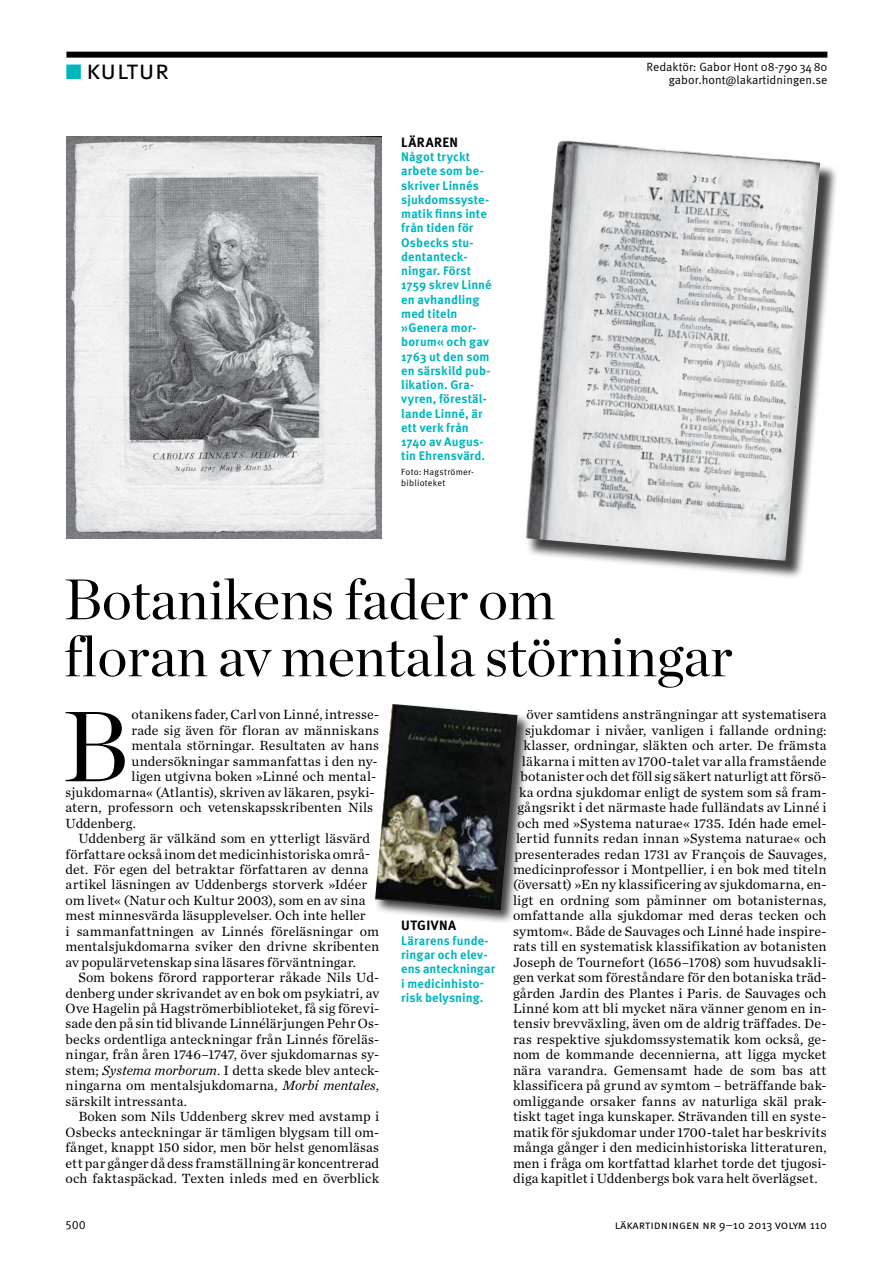
<style>
.page{position:relative;width:893px;height:1263px;background:#fff}
.page>*{position:absolute;margin:0;border:0;box-sizing:border-box;transform-origin:0 0}
.t1{font:99.3px "Chronicle Display";color:#000}
.t2{font:57px/57px "Chronicle Display";color:#000}
.t3{font:27px "Meta OT Norm";color:#000}
.t4{font:13.95px "Chronicle Text G1";letter-spacing:.01em;color:#000}
.t5{font:700 13.5px "Meta OT";letter-spacing:.03em;color:#000}
.t6{font:700 12.45px/14.2px "Meta OT";letter-spacing:.01em;color:#00b6bd}
.t7{font:12px/13.5px "Meta OT Norm";color:#000;text-align:right}
.t8{font:9px/10.5px "Meta OT Norm";letter-spacing:.02em;color:#000}
.s1{color:#00b6bd}
.s2{font-size:21px;color:#00b6bd}
.s3{font-style:italic}
</style>
<div class="page">
<div style="left:66px;top:52px;width:761px;height:6px;background:#000"></div>
<img style="left:66px;top:137px;width:315px;height:401px">
<div style="left:374px;top:703px;width:157px;height:221px;background:#000;opacity:.75"></div>
<img style="left:375px;top:704px;width:142px;height:206px">
<div style="left:526px;top:141px;width:313px;height:438px;background:#000;opacity:.75"></div>
<img style="left:526px;top:140px;width:294px;height:421px">
<h3 class="t3" style="left:66px;top:53px;width:105px"><span class="s1">■</span><span class="s2">■</span> kultur</h3>
<p class="t7" style="left:646px;top:60px;width:182px">Redaktör: Gabor Hont 08-7903480 gabor.hont@lakartidningen.se</p>
<p class="t5" style="left:401px;top:134px;width:58px">LÄRAREN</p>
<p class="t6" style="left:401px;top:150px;width:92px">Något tryckt arbete som be&shy;skriver Linnés sjukdomssyste&shy;matik finns inte från tiden för<br>Osbecks stu&shy;dentanteck&shy;ningar. Först<br>1759 skrev Linné en avhandling med titeln »Genera mor&shy;borum« och gav<br>1763 ut den som en särskild pub&shy;likation. Gra&shy;vyren, förestäl&shy;lande Linné, är ett verk från<br>1740 av Augus&shy;tin Ehrensvärd.</p>
<p class="t8" style="left:401px;top:467px;width:73px">Foto: Hagströmer&shy;biblioteket</p>
<h2 class="t2" style="left:64px;top:567px;width:670px">Botanikens fader om<br>floran av mentala störningar</h2>
<h1 class="t1" style="left:62px;top:670px;width:68px">B</h1>
<p class="t4" style="left:132px;top:704px;width:249px">otanikens fader, Carl von Linné, intresse-</p>
<p class="t4" style="left:132px;top:720px;width:249px">rade sig även för floran av människans</p>
<p class="t4" style="left:132px;top:735px;width:249px">mentala störningar. Resultaten av hans</p>
<p class="t4" style="left:132px;top:751px;width:248px">undersökningar sammanfattas i den ny-</p>
<p class="t4" style="left:132px;top:766px;width:246px">ligen utgivna boken »Linné och mental-</p>
<p class="t4" style="left:66px;top:781px;width:310px">sjukdomarna« (Atlantis), skriven av läkaren, psyki-</p>
<p class="t4" style="left:66px;top:797px;width:309px">atern, professorn och vetenskapsskribenten Nils</p>
<p class="t4" style="left:66px;top:812px;width:72px">Uddenberg.</p>
<p class="t4" style="left:78px;top:828px;width:293px">Uddenberg är välkänd som en ytterligt läsvärd</p>
<p class="t4" style="left:66px;top:843px;width:306px">författare också inom det medicinhistoriska områ-</p>
<p class="t4" style="left:66px;top:859px;width:304px">det. För egen del betraktar författaren av denna</p>
<p class="t4" style="left:66px;top:874px;width:303px">artikel läsningen av Uddenbergs storverk »Idéer</p>
<p class="t4" style="left:66px;top:890px;width:301px">om livet« (Natur och Kultur 2003), som en av sina</p>
<p class="t4" style="left:66px;top:905px;width:302px">mest minnesvärda läsupplevelser. Och inte heller</p>
<p class="t4" style="left:66px;top:920px;width:315px">i sammanfattningen av Linnés föreläsningar om</p>
<p class="t4" style="left:66px;top:936px;width:315px">mentalsjukdomarna sviker den drivne skribenten</p>
<p class="t4" style="left:66px;top:951px;width:292px">av populärvetenskap sina läsares förväntningar.</p>
<p class="t4" style="left:78px;top:967px;width:302px">Som bokens förord rapporterar råkade Nils Ud-</p>
<p class="t4" style="left:66px;top:982px;width:315px">denberg under skrivandet av en bok om psykiatri, av</p>
<p class="t4" style="left:66px;top:998px;width:315px">Ove Hagelin på Hagströmerbiblioteket, få sig förevi-</p>
<p class="t4" style="left:66px;top:1013px;width:315px">sade den på sin tid blivande Linnélärjungen Pehr Os-</p>
<p class="t4" style="left:66px;top:1029px;width:315px">becks ordentliga anteckningar från Linnés föreläs-</p>
<p class="t4" style="left:66px;top:1044px;width:315px">ningar, från åren 1746–1747, över sjukdomarnas sy-</p>
<p class="t4" style="left:66px;top:1060px;width:315px">stem; <span class="s3">Systema morborum</span>. I detta skede blev anteck-</p>
<p class="t4" style="left:66px;top:1075px;width:315px">ningarna om mentalsjukdomarna, <span class="s3">Morbi mentales</span>,</p>
<p class="t4" style="left:66px;top:1090px;width:123px">särskilt intressanta.</p>
<p class="t4" style="left:78px;top:1106px;width:302px">Boken som Nils Uddenberg skrev med avstamp i</p>
<p class="t4" style="left:66px;top:1121px;width:315px">Osbecks anteckningar är tämligen blygsam till om-</p>
<p class="t4" style="left:66px;top:1137px;width:315px">fånget, knappt 150 sidor, men bör helst genomläsas</p>
<p class="t4" style="left:66px;top:1152px;width:315px">ett par gånger då dess framställning är koncentrerad</p>
<p class="t4" style="left:66px;top:1168px;width:315px">och faktaspäckad. Texten inleds med en överblick</p>
<p class="t5" style="left:401px;top:917px;width:56px">UTGIVNA</p>
<p class="t6" style="left:401px;top:933px;width:95px">Lärarens funde&shy;ringar och elev&shy;ens anteckningar i medicinhisto&shy;risk belysning.</p>
<p class="t4" style="left:526px;top:704px;width:301px">över samtidens ansträngningar att systematisera</p>
<p class="t4" style="left:525px;top:720px;width:303px">sjukdomar i nivåer, vanligen i fallande ordning:</p>
<p class="t4" style="left:523px;top:735px;width:304px">klasser, ordningar, släkten och arter. De främsta</p>
<p class="t4" style="left:522px;top:751px;width:306px">läkarna i mitten av 1700-talet var alla framstående</p>
<p class="t4" style="left:520px;top:766px;width:308px">botanister och det föll sig säkert naturligt att försö-</p>
<p class="t4" style="left:519px;top:781px;width:309px">ka ordna sjukdomar enligt de system som så fram-</p>
<p class="t4" style="left:517px;top:797px;width:311px">gångsrikt i det närmaste hade fulländats av Linné i</p>
<p class="t4" style="left:517px;top:812px;width:311px">och med »Systema naturae« 1735. Idén hade emel-</p>
<p class="t4" style="left:516px;top:828px;width:312px">lertid funnits redan innan »Systema naturae« och</p>
<p class="t4" style="left:514px;top:843px;width:314px">presenterades redan 1731 av François de Sauvages,</p>
<p class="t4" style="left:513px;top:859px;width:315px">medicinprofessor i Montpellier, i en bok med titeln</p>
<p class="t4" style="left:513px;top:874px;width:315px">(översatt) »En ny klassificering av sjukdomarna, en-</p>
<p class="t4" style="left:513px;top:890px;width:315px">ligt en ordning som påminner om botanisternas,</p>
<p class="t4" style="left:513px;top:905px;width:315px">omfattande alla sjukdomar med deras tecken och</p>
<p class="t4" style="left:513px;top:920px;width:315px">symtom«. Både de Sauvages och Linné hade inspire-</p>
<p class="t4" style="left:513px;top:936px;width:315px">rats till en systematisk klassifikation av botanisten</p>
<p class="t4" style="left:513px;top:951px;width:315px">Joseph de Tournefort (1656–1708) som huvudsakli-</p>
<p class="t4" style="left:513px;top:967px;width:315px">gen verkat som föreståndare för den botaniska träd-</p>
<p class="t4" style="left:513px;top:982px;width:315px">gården Jardin des Plantes i Paris. de Sauvages och</p>
<p class="t4" style="left:513px;top:998px;width:315px">Linné kom att bli mycket nära vänner genom en in-</p>
<p class="t4" style="left:513px;top:1013px;width:315px">tensiv brevväxling, även om de aldrig träffades. De-</p>
<p class="t4" style="left:513px;top:1029px;width:315px">ras respektive sjukdomssystematik kom också, ge-</p>
<p class="t4" style="left:513px;top:1044px;width:315px">nom de kommande decennierna, att ligga mycket</p>
<p class="t4" style="left:513px;top:1060px;width:315px">nära varandra. Gemensamt hade de som bas att</p>
<p class="t4" style="left:513px;top:1075px;width:315px">klassificera på grund av symtom – beträffande bak-</p>
<p class="t4" style="left:513px;top:1090px;width:315px">omliggande orsaker fanns av naturliga skäl prak-</p>
<p class="t4" style="left:513px;top:1106px;width:315px">tiskt taget inga kunskaper. Strävanden till en syste-</p>
<p class="t4" style="left:513px;top:1121px;width:315px">matik för sjukdomar under 1700-talet har beskrivits</p>
<p class="t4" style="left:513px;top:1137px;width:315px">många gånger i den medicinhistoriska litteraturen,</p>
<p class="t4" style="left:513px;top:1152px;width:315px">men i fråga om kortfattad klarhet torde det tjugosi-</p>
<p class="t4" style="left:513px;top:1168px;width:306px">diga kapitlet i Uddenbergs bok vara helt överlägset.</p>
<p class="t7" style="left:66px;top:1218px;width:21px">500</p>
<p class="t7" style="left:615px;top:1218px;width:214px">läkartidningen nr 9–10 2013 volym 110</p>
</div>
